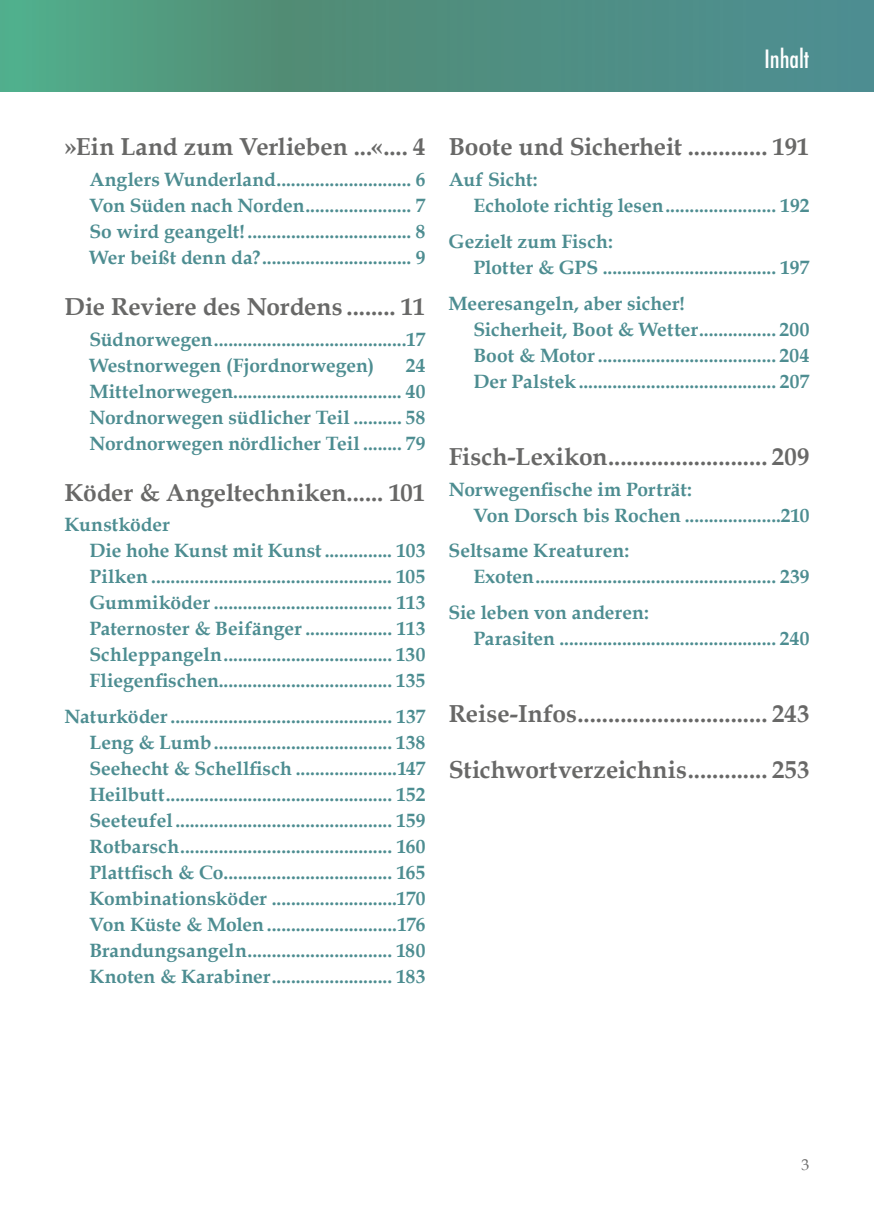
<style>
.page{position:relative;width:874px;height:1221px;background:#fff}
.page>*{position:absolute;margin:0;border:0;box-sizing:border-box;transform-origin:0 0}
.t1{font:700 24.5px "Book Antiqua";color:#686867}
.t2{font:500 condensed 24.5px "Futura";letter-spacing:-.005em;color:#fff}
.t3{font:700 19.25px/25.9px "Book Antiqua";color:#4d8d91}
.t4{font:15.75px "Book Antiqua";color:#686867}
</style>
<div class="page">
<div style="left:0;top:0;width:15px;height:92px;background:#50af8d"></div>
<svg style="left:15px;top:0;width:858px;height:92px;background:#4f9282"></svg>
<p class="t2" style="left:764px;top:43px;width:46px">Inhalt</p>
<p class="t1" style="left:64px;top:130px;width:362px">»Ein Land zum Verlieben ...« 4</p>
<p class="t3" style="left:89px;top:167px;width:337px;text-align:justify">Anglers Wunderland............................ 6<br>Von Süden nach Norden...................... 7<br>So wird geangelt! .................................. 8<br>Wer beißt denn da?............................... 9</p>
<p class="t1" style="left:64px;top:290px;width:362px">Die Reviere des Nordens ........ 11</p>
<p class="t3" style="left:89px;top:326px;width:337px">Südnorwegen........................................17<br>Westnorwegen (Fjordnorwegen)</p>
<p class="t3" style="left:89px;top:352px;width:337px;text-align:justify;text-indent:316px">24<br>Mittelnorwegen................................... 40<br>Nordnorwegen südlicher Teil</p>
<p class="t3" style="left:405px;top:404px;width:21px">58</p>
<p class="t3" style="left:89px;top:430px;width:272px">Nordnorwegen nördlicher Teil</p>
<p class="t3" style="left:406px;top:430px;width:21px">79</p>
<p class="t1" style="left:64px;top:475px;width:362px">Köder &amp; Angeltechniken...... 101</p>
<p class="t3" style="left:89px;top:512px;width:337px;text-indent:-25px">Kunstköder<br>Die hohe Kunst mit Kunst.............. 103<br>Pilken .................................................. 105<br>Gummiköder ..................................... 113<br>Paternoster &amp; Beifänger .................. 113<br>Schleppangeln................................... 130<br>Fliegenfischen.................................... 135</p>
<p class="t3" style="left:89px;top:703px;width:337px;text-align:justify;text-indent:-25px">Naturköder.............................................. 137<br>Leng &amp; Lumb..................................... 138<br>Seehecht &amp; Schellfisch .....................147<br>Heilbutt............................................... 152<br>Seeteufel............................................. 159<br>Rotbarsch............................................ 160<br>Plattfisch &amp; Co................................... 165<br>Kombinationsköder ..........................170<br>Von Küste &amp; Molen...........................176<br>Brandungsangeln.............................. 180<br>Knoten &amp; Karabiner......................... 183</p>
<p class="t1" style="left:448px;top:130px;width:362px">Boote und Sicherheit ............. 191</p>
<p class="t3" style="left:473px;top:167px;width:337px;text-indent:-25px">Auf Sicht:<br>Echolote richtig lesen....................... 192</p>
<p class="t3" style="left:473px;top:228px;width:337px;text-indent:-25px">Gezielt zum Fisch:<br>Plotter &amp; GPS .................................... 197</p>
<p class="t3" style="left:473px;top:290px;width:337px;text-indent:-25px">Meeresangeln, aber sicher!<br>Sicherheit, Boot &amp; Wetter................ 200<br>Boot &amp; Motor ..................................... 204<br>Der Palstek......................................... 207</p>
<p class="t1" style="left:448px;top:439px;width:362px">Fisch-Lexikon.......................... 209</p>
<p class="t3" style="left:473px;top:476px;width:337px;text-indent:-25px">Norwegenfische im Porträt:<br>Von Dorsch bis Rochen ....................210</p>
<p class="t3" style="left:473px;top:538px;width:337px;text-indent:-25px">Seltsame Kreaturen:<br>Exoten.................................................. 239</p>
<p class="t3" style="left:473px;top:599px;width:337px;text-indent:-25px">Sie leben von anderen:<br>Parasiten ............................................. 240</p>
<p class="t1" style="left:448px;top:697px;width:362px">Reise-Infos............................... 243</p>
<p class="t1" style="left:448px;top:752px;width:362px">Stichwortverzeichnis............. 253</p>
<p class="t4" style="left:801px;top:1153px;width:9px">3</p>
</div>
